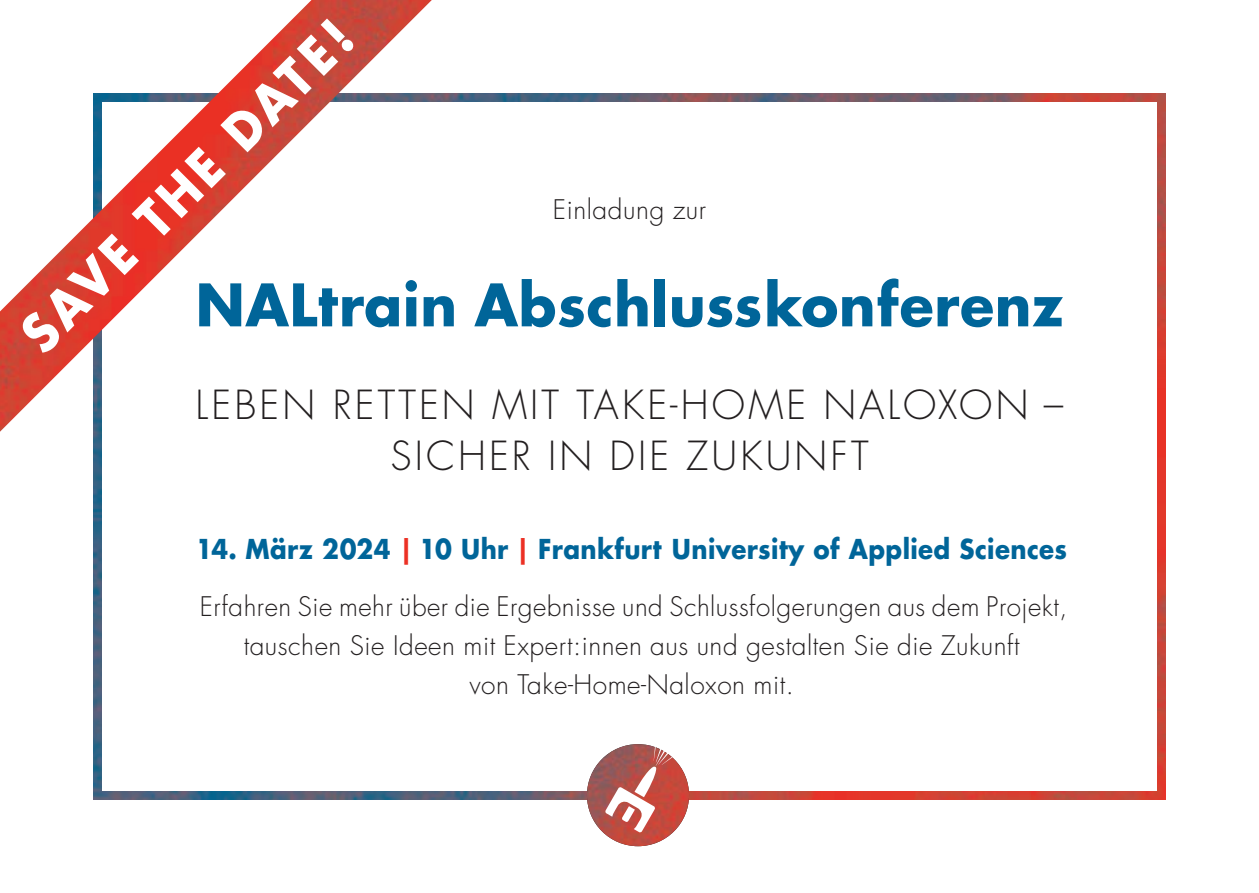
<style>
.page{position:relative;width:1259px;height:893px;background:#fff}
.page>*{position:absolute;margin:0;border:0;box-sizing:border-box;transform-origin:0 0}
.t1{font:700 57px "Futura Std";letter-spacing:.01em;color:#006599}
.t2{font:700 51px "Futura Std";color:#fff;scale:.93 1}
.t3{font:300 39px/51px "Futura Std";letter-spacing:.08em;color:#231f20;text-align:center}
.t4{font:700 26.7px "Futura Std";letter-spacing:.015em;color:#006599;scale:.92 1}
.t5{font:300 26.4px/39px "Futura Std";letter-spacing:.02em;color:#231f20;text-align:center}
.s1{color:#ec3024}
</style>
<div class="page">
<img style="left:94px;top:94px;width:1071px;height:705px">
<div style="left:102px;top:102px;width:1055px;height:689px;background:#fff"></div>
<img style="left:0;top:0;width:432px;height:432px">
<svg style="left:525px;top:744px;width:213px;height:103px"></svg>
<h2 class="t2" style="left:6px;top:319px;width:478px;rotate:-45deg">SAVE THE DATE!</h2>
<p class="t5" style="left:553px;top:191px;width:154px">Einladung zur</p>
<h1 class="t1" style="left:196px;top:267px;width:869px">NALtrain Abschlusskonferenz</h1>
<h3 class="t3" style="left:196px;top:381px;width:869px">LEBEN RETTEN MIT TAKE-HOME NALOXON –<br>SICHER IN DIE ZUKUNFT</h3>
<p class="t4" style="left:196px;top:531px;width:949px">14. März 2024 <span class="s1">|</span> 10 Uhr <span class="s1">|</span> Frankfurt University of Applied Sciences</p>
<p class="t5" style="left:200px;top:587px;width:869px">Erfahren Sie mehr über die Ergebnisse und Schlussfolgerungen aus dem Projekt, tauschen Sie Ideen mit Expert:innen aus und gestalten Sie die Zukunft<br>von Take-Home-Naloxon mit.</p>
</div>
